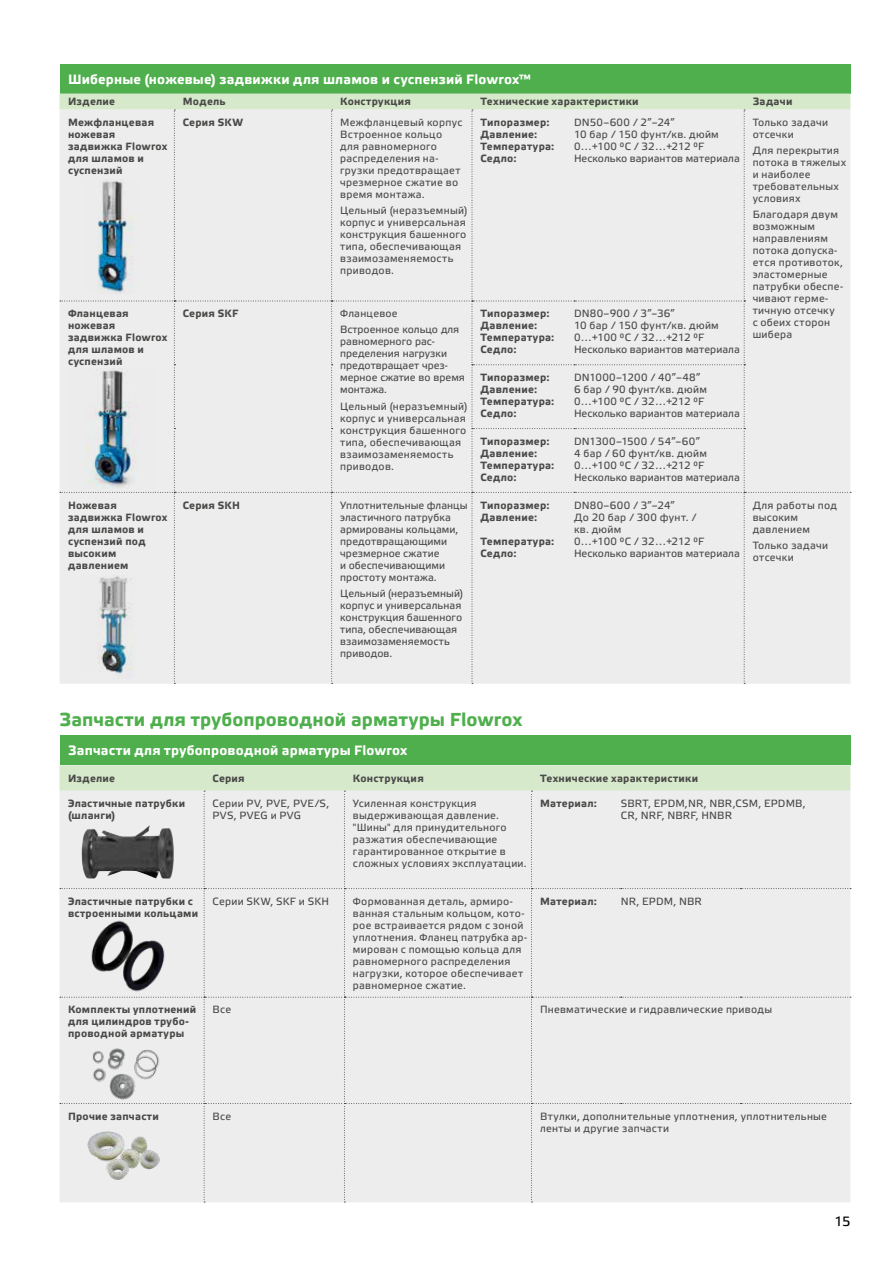
<style>
.page{position:relative;width:893px;height:1263px;background:#fff}
.page>*{position:absolute;margin:0;border:0;box-sizing:border-box;transform-origin:0 0}
.t1{font:700 18.75px "Etelka Text Pro";color:#4faf4d}
.t2{font:700 13.5px "Etelka Text Pro";letter-spacing:.015em;color:#fff}
.t3{font:13.5px "Etelka Text Pro";color:#000}
.t4{font:10.5px/12px "Etelka Text Pro";letter-spacing:.025em;color:#4a4a49}
.t5{font:700 10.5px/12px "Etelka Text Pro";letter-spacing:.025em;color:#4a4a49}
.t6{font:10.5px/12px "Etelka Text Pro";letter-spacing:.005em;color:#4a4a49}
.t7{font:10.5px/12px "Etelka Text Pro";color:#4a4a49}
</style>
<div class="page">
<div style="left:60px;top:735px;width:790px;height:30px;background:#4faf4d"></div>
<svg style="left:60px;top:765px;width:791px;height:437px;background:#ebecea"></svg>
<div style="left:60px;top:64px;width:790px;height:30px;background:#4faf4d"></div>
<div style="left:60px;top:94px;width:791px;height:590px;background:#ededed"></div>
<img style="left:81px;top:576px;width:55px;height:102px">
<img style="left:82px;top:825px;width:92px;height:54px">
<img style="left:85px;top:1047px;width:82px;height:52px">
<img style="left:83px;top:1131px;width:80px;height:52px">
<img style="left:82px;top:916px;width:92px;height:80px">
<img style="left:70px;top:369px;width:87px;height:123px">
<img style="left:83px;top:179px;width:58px;height:115px">
<p class="t2" style="left:68px;top:71px;width:465px">Шиберные (ножевые) задвижки для шламов и суспензий Flowrox™</p>
<p class="t5" style="left:68px;top:96px;width:49px">Изделие</p>
<p class="t5" style="left:183px;top:96px;width:44px">Модель</p>
<p class="t5" style="left:340px;top:96px;width:72px">Конструкция</p>
<p class="t5" style="left:480px;top:96px;width:160px">Технические характеристики</p>
<p class="t5" style="left:753px;top:96px;width:41px">Задачи</p>
<p class="t5" style="left:68px;top:117px;width:101px">Межфланцевая ножевая задвижка Flowrox для шламов и суспензий</p>
<p class="t5" style="left:183px;top:117px;width:62px">Серия SKW</p>
<p class="t4" style="left:340px;top:117px;width:124px">Межфланцевый корпус<br>Встроенное кольцо для равномерного распределения на&shy;грузки предотвращает чрезмерное сжатие во время монтажа.</p>
<p class="t4" style="left:340px;top:205px;width:129px">Цельный (неразъемный) корпус и универсальная конструкция башенного типа, обеспечивающая взаимозаменяемость приводов.</p>
<p class="t5" style="left:480px;top:117px;width:75px">Типоразмер:<br>Давление:<br>Температура:<br>Седло:</p>
<p class="t6" style="left:574px;top:117px;width:167px">DN50–600 / 2”–24”<br>10 бар / 150 фунт/кв. дюйм<br>0…+100 °C / 32…+212 °F<br>Несколько вариантов материала</p>
<p class="t4" style="left:753px;top:117px;width:77px">Только задачи отсечки</p>
<p class="t4" style="left:753px;top:145px;width:95px">Для перекрытия потока в тяжелых и наиболее требовательных условиях</p>
<p class="t4" style="left:753px;top:209px;width:92px">Благодаря двум возможным направлениям потока допуска&shy;ется противоток, эластомерные патрубки обеспе&shy;чивают герме&shy;тичную отсечку<br>с обеих сторон шибера</p>
<p class="t5" style="left:480px;top:308px;width:75px">Типоразмер:<br>Давление:<br>Температура:<br>Седло:</p>
<p class="t4" style="left:574px;top:308px;width:167px">DN80–900 / 3”–36”<br>10 бар / 150 фунт/кв. дюйм<br>0…+100 °C / 32…+212 °F<br>Несколько вариантов материала</p>
<p class="t5" style="left:480px;top:372px;width:75px">Типоразмер:<br>Давление:<br>Температура:<br>Седло:</p>
<p class="t4" style="left:574px;top:372px;width:167px">DN1000–1200 / 40”–48”<br>6 бар / 90 фунт/кв. дюйм<br>0…+100 °C / 32…+212 °F<br>Несколько вариантов материала</p>
<p class="t5" style="left:480px;top:436px;width:75px">Типоразмер:<br>Давление:<br>Температура:<br>Седло:</p>
<p class="t4" style="left:574px;top:436px;width:167px">DN1300–1500 / 54”–60”<br>4 бар / 60 фунт/кв. дюйм<br>0…+100 °C / 32…+212 °F<br>Несколько вариантов материала</p>
<p class="t5" style="left:68px;top:308px;width:101px">Фланцевая ножевая задвижка Flowrox для шламов и суспензий</p>
<p class="t5" style="left:183px;top:308px;width:57px">Серия SKF</p>
<p class="t7" style="left:340px;top:306px;width:121px;line-height:16.2px">Фланцевое<br>Встроенное кольцо для</p>
<p class="t7" style="left:340px;top:336px;width:126px">равномерного рас&shy;пределения нагрузки предотвращает чрез&shy;мерное сжатие во время монтажа.</p>
<p class="t4" style="left:340px;top:401px;width:129px">Цельный (неразъемный) корпус и универсальная конструкция башенного типа, обеспечивающая взаимозаменяемость приводов.</p>
<p class="t5" style="left:68px;top:499px;width:101px">Ножевая задвижка Flowrox для шламов и суспензий под высоким давлением</p>
<p class="t5" style="left:183px;top:499px;width:59px">Серия SKH</p>
<p class="t6" style="left:340px;top:500px;width:129px">Уплотнительные фланцы эластичного патрубка армированы кольцами, предотвращающими чрезмерное сжатие<br>и обеспечивающими простоту монтажа.</p>
<p class="t6" style="left:340px;top:588px;width:124px">Цельный (неразъемный) корпус и универсальная конструкция башенного типа, обеспечивающая взаимозаменяемость приводов.</p>
<p class="t5" style="left:480px;top:499px;width:71px">Типоразмер:<br>Давление:</p>
<p class="t5" style="left:480px;top:535px;width:75px">Температура:<br>Седло:</p>
<p class="t4" style="left:574px;top:500px;width:167px">DN80–600 / 3”–24”<br>До 20 бар / 300 фунт. /<br>кв. дюйм<br>0…+100 °C / 32…+212 °F<br>Несколько вариантов материала</p>
<p class="t4" style="left:753px;top:500px;width:86px">Для работы под высоким давлением</p>
<p class="t4" style="left:753px;top:540px;width:77px">Только задачи отсечки</p>
<h1 class="t1" style="left:60px;top:709px;width:464px">Запчасти для трубопроводной арматуры Flowrox</h1>
<p class="t2" style="left:68px;top:743px;width:341px">Запчасти для трубопроводной арматуры Flowrox</p>
<p class="t5" style="left:68px;top:773px;width:49px">Изделие</p>
<p class="t5" style="left:213px;top:773px;width:34px">Серия</p>
<p class="t5" style="left:353px;top:773px;width:72px">Конструкция</p>
<p class="t5" style="left:540px;top:773px;width:160px">Технические характеристики</p>
<p class="t5" style="left:68px;top:798px;width:119px">Эластичные патрубки (шланги)</p>
<p class="t4" style="left:213px;top:798px;width:118px">Серии PV, PVE, PVE/S,<br>PVS, PVEG и PVG</p>
<p class="t4" style="left:353px;top:798px;width:175px">Усиленная конструкция выдерживающая давление. "Шины" для принудительного разжатия обеспечивающие гарантированное открытие в сложных условиях эксплуатации.</p>
<p class="t5" style="left:540px;top:798px;width:58px">Материал:</p>
<p class="t4" style="left:621px;top:798px;width:186px">SBRT, EPDM,NR, NBR,CSM, EPDMB,<br>CR, NRF, NBRF, HNBR</p>
<p class="t5" style="left:68px;top:896px;width:132px">Эластичные патрубки с встроенными кольцами</p>
<p class="t4" style="left:213px;top:896px;width:118px">Серии SKW, SKF и SKH</p>
<p class="t4" style="left:353px;top:896px;width:176px">Формованная деталь, армиро&shy;ванная стальным кольцом, кото&shy;рое встраивается рядом с зоной уплотнения. Фланец патрубка ар&shy;мирован с помощью кольца для равномерного распределения нагрузки, которое обеспечивает равномерное сжатие.</p>
<p class="t5" style="left:540px;top:896px;width:58px">Материал:</p>
<p class="t4" style="left:621px;top:896px;width:82px">NR, EPDM, NBR</p>
<p class="t5" style="left:68px;top:1004px;width:130px">Комплекты уплотнений для цилиндров трубо&shy;проводной арматуры</p>
<p class="t4" style="left:213px;top:1004px;width:20px">Все</p>
<p class="t4" style="left:540px;top:1004px;width:234px">Пневматические и гидравлические приводы</p>
<p class="t5" style="left:68px;top:1110px;width:92px">Прочие запчасти</p>
<p class="t4" style="left:213px;top:1111px;width:20px">Все</p>
<p class="t4" style="left:540px;top:1111px;width:288px">Втулки, дополнительные уплотнения, уплотнительные ленты и другие запчасти</p>
<p class="t3" style="left:835px;top:1214px;width:17px">15</p>
</div>
